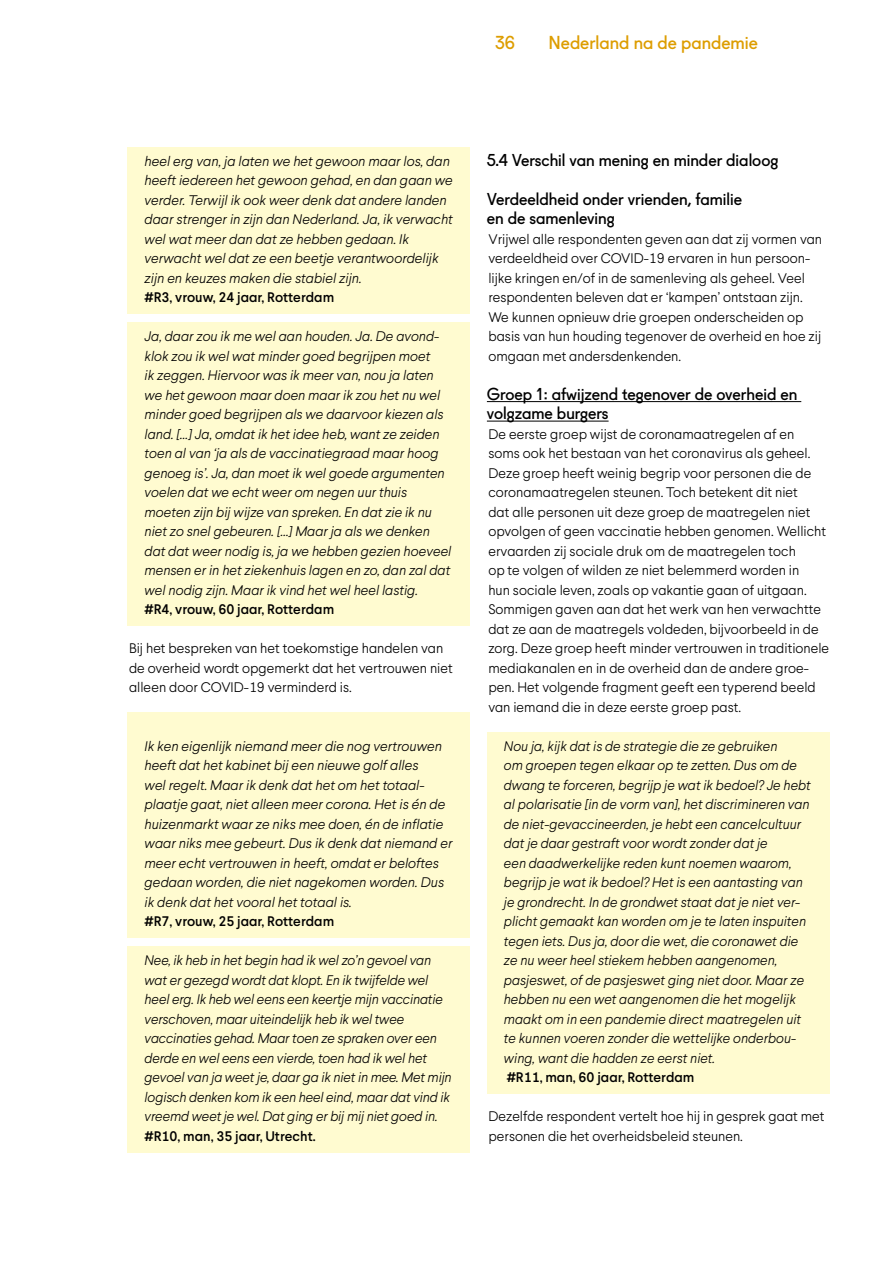
<style>
.page{position:relative;width:893px;height:1263px;background:#fff}
.page>*{position:absolute;margin:0;border:0;box-sizing:border-box;transform-origin:0 0}
.t1{font:18px "Fugue";color:#dd9d00}
.subkopje_Fugue{font:16.5px/19.5px "Fugue";color:#000}
.samenvatting{font:16.5px/19.5px "Fugue";color:#000}
.plat_Larsseit_inspring{font:italic 300 13.8px/19.5px "Larsseit";color:#000}
.plat_larsseit{font:300 13.8px/19.5px "Larsseit";color:#000}
.plat_Larsseit_inspring-2{font:500 13.8px "Larsseit";color:#000}
</style>
<div class="page">
<div style="left:128px;top:147px;width:342px;height:148px;background:#fffbd0"></div>
<div style="left:128px;top:283px;width:342px;height:31px;background:#fffbd0"></div>
<div style="left:128px;top:322px;width:342px;height:285px;background:#fffbd0"></div>
<div style="left:128px;top:595px;width:342px;height:31px;background:#fffbd0"></div>
<div style="left:128px;top:712px;width:342px;height:31px;background:#fffbd0"></div>
<div style="left:128px;top:732px;width:342px;height:187px;background:#fffbd0"></div>
<div style="left:128px;top:907px;width:342px;height:31px;background:#fffbd0"></div>
<div style="left:128px;top:946px;width:342px;height:187px;background:#fffbd0"></div>
<div style="left:128px;top:1122px;width:342px;height:31px;background:#fffbd0"></div>
<hr style="left:487px;top:401px;width:314px;height:1px;background:#000">
<hr style="left:487px;top:421px;width:122px;height:1px;background:#000">
<div style="left:487px;top:732px;width:342px;height:343px;background:#fffbd0"></div>
<div style="left:487px;top:1063px;width:342px;height:31px;background:#fffbd0"></div>
<h1 class="t1" style="left:495px;top:28px;width:21px">36</h1>
<h1 class="t1" style="left:549px;top:28px;width:211px">Nederland na de pandemie</h1>
<p class="plat_Larsseit_inspring" style="left:145px;top:151px;width:310px">heel erg van, ja laten we het gewoon maar los, dan heeft iedereen het gewoon gehad, en dan gaan we verder. Terwijl ik ook weer denk dat andere landen daar strenger in zijn dan Nederland. Ja, ik verwacht wel wat meer dan dat ze hebben gedaan. Ik verwacht wel dat ze een beetje verantwoordelijk zijn en keuzes maken die stabiel zijn.</p>
<p class="plat_Larsseit_inspring-2" style="left:145px;top:289px;width:191px">#R3, vrouw, 24 jaar, Rotterdam</p>
<p class="plat_Larsseit_inspring" style="left:145px;top:327px;width:308px">Ja, daar zou ik me wel aan houden. Ja. De avond&shy;klok zou ik wel wat minder goed begrijpen moet<br>ik zeggen. Hiervoor was ik meer van, nou ja laten we het gewoon maar doen maar ik zou het nu wel minder goed begrijpen als we daarvoor kiezen als land. […] Ja, omdat ik het idee heb, want ze zeiden toen al van ‘ja als de vaccinatiegraad maar hoog genoeg is’. Ja, dan moet ik wel goede argumenten voelen dat we echt weer om negen uur thuis moeten zijn bij wijze van spreken. En dat zie ik nu niet zo snel gebeuren. […] Maar ja als we denken dat dat weer nodig is, ja we hebben gezien hoeveel mensen er in het ziekenhuis lagen en zo, dan zal dat wel nodig zijn. Maar ik vind het wel heel lastig.</p>
<p class="plat_Larsseit_inspring-2" style="left:145px;top:601px;width:191px">#R4, vrouw, 60 jaar, Rotterdam</p>
<p class="plat_larsseit" style="left:129px;top:639px;width:325px">Bij het bespreken van het toekomstige handelen van de overheid wordt opgemerkt dat het vertrouwen niet alleen door COVID-19 verminderd is.</p>
<p class="plat_Larsseit_inspring" style="left:145px;top:736px;width:309px">Ik ken eigenlijk niemand meer die nog vertrouwen heeft dat het kabinet bij een nieuwe golf alles<br>wel regelt. Maar ik denk dat het om het totaal&shy;plaatje gaat, niet alleen meer corona. Het is én de huizenmarkt waar ze niks mee doen, én de inflatie waar niks mee gebeurt. Dus ik denk dat niemand er meer echt vertrouwen in heeft, omdat er beloftes gedaan worden, die niet nagekomen worden. Dus ik denk dat het vooral het totaal is.</p>
<p class="plat_Larsseit_inspring-2" style="left:145px;top:913px;width:191px">#R7, vrouw, 25 jaar, Rotterdam</p>
<p class="plat_Larsseit_inspring" style="left:145px;top:951px;width:309px">Nee, ik heb in het begin had ik wel zo’n gevoel van wat er gezegd wordt dat klopt. En ik twijfelde wel heel erg. Ik heb wel eens een keertje mijn vaccinatie verschoven, maar uiteindelijk heb ik wel twee vaccinaties gehad. Maar toen ze spraken over een derde en wel eens een vierde, toen had ik wel het gevoel van ja weet je, daar ga ik niet in mee. Met mijn logisch denken kom ik een heel eind, maar dat vind ik vreemd weet je wel. Dat ging er bij mij niet goed in.</p>
<p class="plat_Larsseit_inspring-2" style="left:145px;top:1127px;width:173px">#R10, man, 35 jaar, Utrecht.</p>
<p class="subkopje_Fugue" style="left:487px;top:148px;width:293px">5.4 Verschil van mening en minder dialoog</p>
<p class="subkopje_Fugue" style="left:487px;top:187px;width:257px">Verdeeldheid onder vrienden, familie en de samenleving</p>
<p class="plat_larsseit" style="left:488px;top:229px;width:335px">Vrijwel alle respondenten geven aan dat zij vormen van verdeeldheid over COVID-19 ervaren in hun persoon&shy;lijke kringen en/of in de samenleving als geheel. Veel respondenten beleven dat er ‘kampen’ ontstaan zijn.<br>We kunnen opnieuw drie groepen onderscheiden op basis van hun houding tegenover de overheid en hoe zij omgaan met andersdenkenden.</p>
<p class="samenvatting" style="left:487px;top:382px;width:312px">Groep 1: afwijzend tegenover de overheid en volgzame burgers</p>
<p class="plat_larsseit" style="left:488px;top:424px;width:342px">De eerste groep wijst de coronamaatregelen af en soms ook het bestaan van het coronavirus als geheel.<br>Deze groep heeft weinig begrip voor personen die de coronamaatregelen steunen. Toch betekent dit niet<br>dat alle personen uit deze groep de maatregelen niet opvolgen of geen vaccinatie hebben genomen. Wellicht ervaarden zij sociale druk om de maatregelen toch<br>op te volgen of wilden ze niet belemmerd worden in<br>hun sociale leven, zoals op vakantie gaan of uitgaan.<br>Sommigen gaven aan dat het werk van hen verwachtte dat ze aan de maatregels voldeden, bijvoorbeeld in de zorg. Deze groep heeft minder vertrouwen in traditionele mediakanalen en in de overheid dan de andere groe&shy;pen. Het volgende fragment geeft een typerend beeld van iemand die in deze eerste groep past.</p>
<p class="plat_Larsseit_inspring" style="left:504px;top:736px;width:308px">Nou ja, kijk dat is de strategie die ze gebruiken<br>om groepen tegen elkaar op te zetten. Dus om de dwang te forceren, begrijp je wat ik bedoel? Je hebt al polarisatie [in de vorm van], het discrimineren van de niet-gevaccineerden, je hebt een cancelcultuur dat je daar gestraft voor wordt zonder dat je<br>een daadwerkelijke reden kunt noemen waarom, begrijp je wat ik bedoel? Het is een aantasting van je grondrecht. In de grondwet staat dat je niet ver&shy;plicht gemaakt kan worden om je te laten inspuiten tegen iets. Dus ja, door die wet, die coronawet die ze nu weer heel stiekem hebben aangenomen, pasjeswet, of de pasjeswet ging niet door. Maar ze hebben nu een wet aangenomen die het mogelijk maakt om in een pandemie direct maatregelen uit te kunnen voeren zonder die wettelijke onderbou&shy;wing, want die hadden ze eerst niet.</p>
<p class="plat_Larsseit_inspring-2" style="left:507px;top:1069px;width:189px">#R11, man, 60 jaar, Rotterdam</p>
<p class="plat_larsseit" style="left:488px;top:1107px;width:338px">Dezelfde respondent vertelt hoe hij in gesprek gaat met personen die het overheidsbeleid steunen.</p>
</div>
